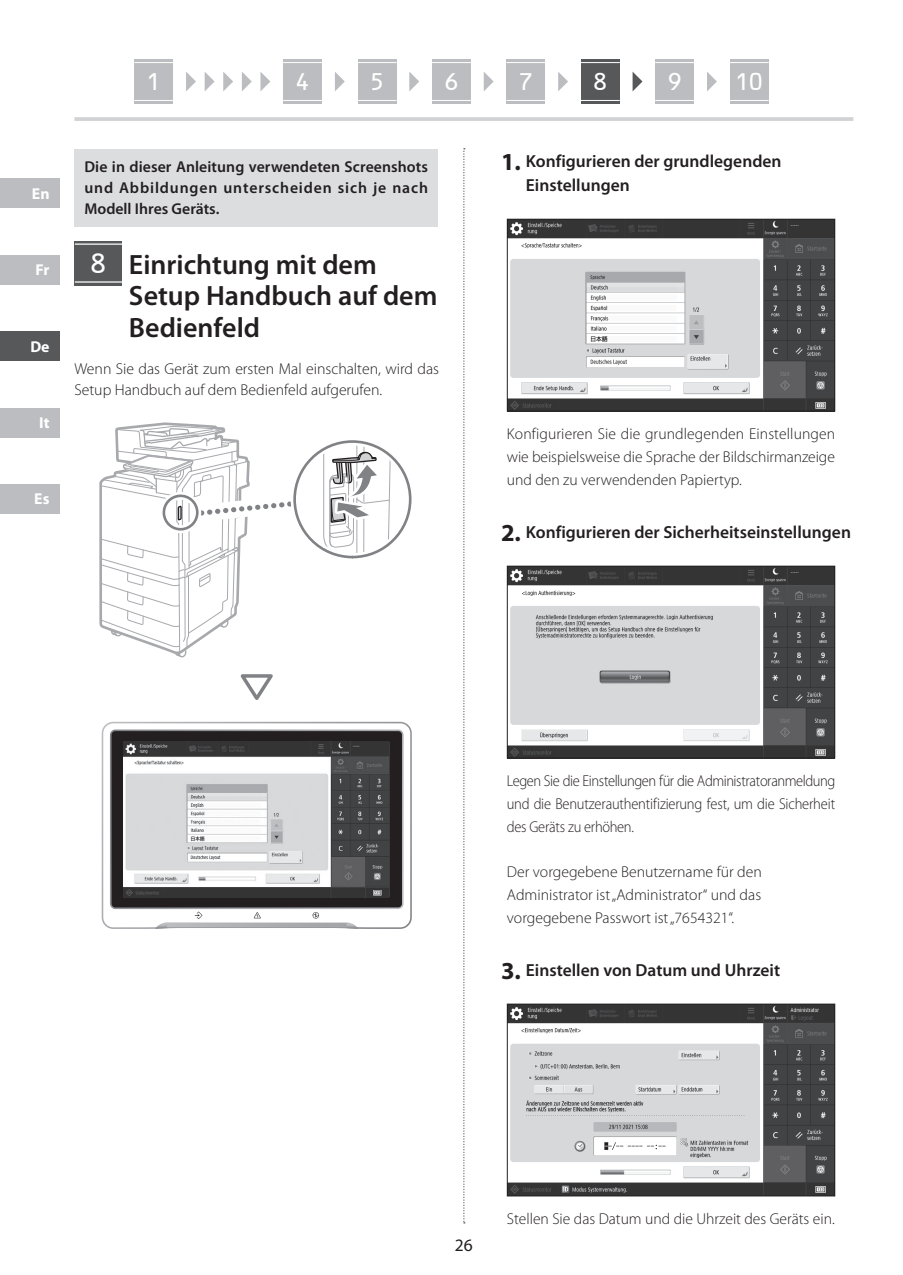
<style>
.page{position:relative;width:903px;height:1275px;background:#fff}
.page>*{position:absolute;margin:0;border:0;box-sizing:border-box;transform-origin:0 0}
.t1{font:600 28px/31.5px "Myriad Pro";color:#231f20}
.t2{font:28px "OCRB";color:#fff}
.t3{font:24.5px "OCRB";color:#fff}
.t4{font:600 17.5px/24.5px "Myriad Pro";color:#231f20}
.t5{font:17.5px "Myriad Pro";color:#231f20}
.t6{font:300 15.75px/22.8px "Myriad Pro";color:#231f20;text-align:justify}
.t7{font:300 15.75px/22.8px "Myriad Pro";color:#231f20;text-align:justify;scale:.92 1}
.t8{font:600 15.75px/21px "Myriad Pro";letter-spacing:.055em;color:#231f20;text-align:justify}
.t9{font:700 15.75px "Myriad Pro";color:#fff}
.s1{font-weight:700;font-size:24.5px}
</style>
<div class="page">
<hr style="left:74px;top:117px;width:779px;height:4px;background:#d1d2d4">
<svg style="left:463px;top:148px;width:2px;height:1075px"></svg>
<div style="left:0;top:484px;width:60px;height:30px;background:#bcbdc0"></div>
<div style="left:0;top:255px;width:60px;height:30px;background:#bcbdc0"></div>
<div style="left:0;top:179px;width:60px;height:29px;background:#bcbdc0"></div>
<div style="left:0;top:331px;width:60px;height:30px;background:#57585a"></div>
<div style="left:0;top:408px;width:60px;height:30px;background:#bcbdc0"></div>
<div style="left:74px;top:149px;width:364px;height:77px;background:#dcdddf"></div>
<svg style="left:99px;top:422px;width:306px;height:235px"></svg>
<svg style="left:240px;top:674px;width:33px;height:26px"></svg>
<svg style="left:103px;top:723px;width:307px;height:204px"></svg>
<svg style="left:110px;top:729px;width:293px;height:180px;background:#96979a"></svg>
<div style="left:112px;top:731px;width:290px;height:176px;background:#231f20"></div>
<svg style="left:155px;top:911px;width:204px;height:18px"></svg>
<img style="left:123px;top:741px;width:266px;height:156px">
<div style="left:75px;top:241px;width:47px;height:44px;background:#57585a"></div>
<hr style="left:75px;top:243px;width:47px;height:2px;background:#fff">
<hr style="left:75px;top:281px;width:47px;height:2px;background:#fff">
<svg style="left:335px;top:72px;width:10px;height:19px"></svg>
<svg style="left:409px;top:72px;width:10px;height:19px"></svg>
<svg style="left:484px;top:72px;width:10px;height:19px"></svg>
<svg style="left:558px;top:72px;width:10px;height:19px"></svg>
<svg style="left:632px;top:72px;width:10px;height:19px"></svg>
<svg style="left:707px;top:72px;width:10px;height:19px"></svg>
<div style="left:134px;top:59px;width:39px;height:45px;background:#bcbdc0"></div>
<hr style="left:134px;top:62px;width:39px;height:1px;background:#fff">
<hr style="left:134px;top:100px;width:39px;height:1px;background:#fff">
<div style="left:283px;top:59px;width:39px;height:45px;background:#bcbdc0"></div>
<hr style="left:283px;top:62px;width:39px;height:1px;background:#fff">
<hr style="left:283px;top:100px;width:39px;height:1px;background:#fff">
<div style="left:358px;top:59px;width:38px;height:45px;background:#bcbdc0"></div>
<hr style="left:358px;top:62px;width:38px;height:1px;background:#fff">
<hr style="left:358px;top:100px;width:38px;height:1px;background:#fff">
<div style="left:432px;top:59px;width:39px;height:45px;background:#bcbdc0"></div>
<hr style="left:432px;top:62px;width:39px;height:1px;background:#fff">
<hr style="left:432px;top:100px;width:39px;height:1px;background:#fff">
<div style="left:506px;top:59px;width:39px;height:45px;background:#bcbdc0"></div>
<hr style="left:506px;top:62px;width:39px;height:1px;background:#fff">
<hr style="left:506px;top:100px;width:39px;height:1px;background:#fff">
<div style="left:581px;top:59px;width:39px;height:45px;background:#57585a"></div>
<hr style="left:581px;top:62px;width:39px;height:1px;background:#fff">
<hr style="left:581px;top:100px;width:39px;height:1px;background:#fff">
<div style="left:655px;top:59px;width:39px;height:45px;background:#bcbdc0"></div>
<hr style="left:655px;top:62px;width:39px;height:1px;background:#fff">
<hr style="left:655px;top:100px;width:39px;height:1px;background:#fff">
<div style="left:730px;top:59px;width:39px;height:45px;background:#bcbdc0"></div>
<hr style="left:730px;top:62px;width:39px;height:1px;background:#fff">
<hr style="left:730px;top:100px;width:39px;height:1px;background:#fff">
<svg style="left:186px;top:72px;width:10px;height:19px"></svg>
<svg style="left:205px;top:72px;width:10px;height:19px"></svg>
<svg style="left:223px;top:72px;width:10px;height:19px"></svg>
<svg style="left:242px;top:72px;width:10px;height:19px"></svg>
<svg style="left:260px;top:72px;width:10px;height:19px"></svg>
<img style="left:509px;top:221px;width:324px;height:188px">
<div style="left:507px;top:219px;width:328px;height:192px;border:1px solid #231f20"></div>
<img style="left:509px;top:568px;width:324px;height:188px">
<div style="left:507px;top:566px;width:328px;height:192px;border:1px solid #231f20"></div>
<img style="left:509px;top:1006px;width:324px;height:188px">
<div style="left:507px;top:1004px;width:328px;height:192px;border:1px solid #231f20"></div>
<h2 class="t3" style="left:146px;top:73px;width:16px">1</h2>
<h2 class="t3" style="left:295px;top:73px;width:16px">4</h2>
<h2 class="t3" style="left:370px;top:73px;width:16px">5</h2>
<h2 class="t3" style="left:444px;top:73px;width:16px">6</h2>
<h2 class="t3" style="left:518px;top:73px;width:16px">7</h2>
<h2 class="t3" style="left:593px;top:73px;width:16px">8</h2>
<h2 class="t3" style="left:667px;top:73px;width:16px">9</h2>
<h2 class="t3" style="left:735px;top:73px;width:30px">10</h2>
<p class="t9" style="left:32px;top:183px;width:19px">En</p>
<p class="t9" style="left:36px;top:260px;width:15px">Fr</p>
<p class="t9" style="left:30px;top:336px;width:21px">De</p>
<p class="t9" style="left:39px;top:412px;width:12px">It</p>
<p class="t8" style="left:84px;top:156px;width:345px">Die in dieser Anleitung verwendeten Screenshots und Abbildungen unterscheiden sich je nach Modell Ihres Geräts.</p>
<h1 class="t1" style="left:129px;top:248px;width:310px">Einrichtung mit dem<br>Setup Handbuch auf dem<br>Bedienfeld</h1>
<p class="t6" style="left:74px;top:358px;width:366px;line-height:21px">Wenn Sie das Gerät zum ersten Mal einschalten, wird das<br>Setup Handbuch auf dem Bedienfeld aufgerufen.</p>
<h1 class="t2" style="left:90px;top:253px;width:18px">8</h1>
<p class="t9" style="left:34px;top:489px;width:17px">Es</p>
<p class="t4" style="left:526px;top:148px;width:257px;text-indent:-25px"><span class="s1">1.</span> Konfigurieren der grundlegenden<br>Einstellungen</p>
<p class="t6" style="left:507px;top:423px;width:330px">Konfigurieren Sie die grundlegenden Einstellungen wie beispielsweise die Sprache der Bildschirmanzeige und den zu verwendenden Papiertyp.</p>
<p class="t4" style="left:501px;top:520px;width:351px"><span class="s1">2.</span> Konfigurieren der Sicherheitseinstellungen</p>
<p class="t7" style="left:507px;top:770px;width:359px">Legen Sie die Einstellungen für die Administratoranmeldung und die Benutzerauthentifizierung fest, um die Sicherheit des Geräts zu erhöhen.</p>
<p class="t6" style="left:507px;top:861px;width:256px">Der vorgegebene Benutzername für den Administrator ist „Administrator“ und das vorgegebene Passwort ist „7654321“.</p>
<p class="t4" style="left:501px;top:958px;width:281px"><span class="s1">3.</span> Einstellen von Datum und Uhrzeit</p>
<p class="t5" style="left:455px;top:1234px;width:19px">26</p>
<p class="t6" style="left:507px;top:1207px;width:329px">Stellen Sie das Datum und die Uhrzeit des Geräts ein.</p>
</div>
